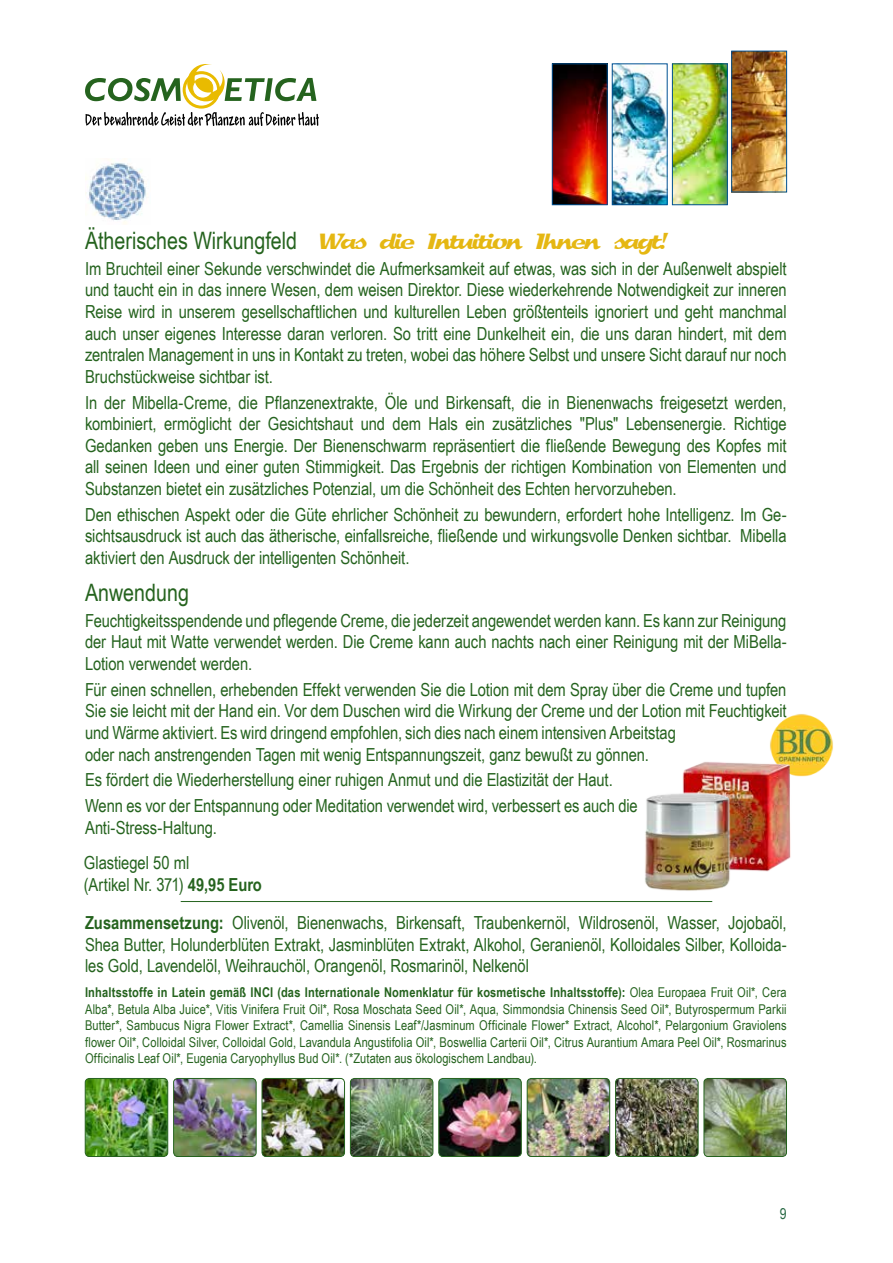
<style>
.page{position:relative;width:893px;height:1263px;background:#fff}
.page>*{position:absolute;margin:0;border:0;box-sizing:border-box;transform-origin:0 0}
.t1{font:24px "Splash";letter-spacing:-.1em;color:#e5b712}
.t2{font:24px "Arial Narrow";color:#25631e}
.t3{font:18px/21.6px "Arial Narrow";letter-spacing:-.005em;color:#25631e;text-align:justify}
.t4{font:15px "Arial Narrow";color:#286944}
.t5{font:13.5px/16.5px "Arial Narrow";letter-spacing:.005em;color:#25631e;text-align:justify}
.s1{font-family:"Arial Narrow";color:#25631e}
.s2{font-weight:700}
</style>
<div class="page">
<img style="left:614px;top:66px;width:51px;height:137px">
<div style="left:612px;top:64px;width:55px;height:141px;border:1px solid #005193"></div>
<img style="left:554px;top:66px;width:51px;height:137px">
<div style="left:552px;top:64px;width:55px;height:141px;border:1px solid #005193"></div>
<img style="left:674px;top:66px;width:51px;height:137px">
<div style="left:672px;top:64px;width:55px;height:141px;border:1px solid #005193"></div>
<img style="left:734px;top:53px;width:51px;height:137px">
<div style="left:732px;top:51px;width:55px;height:141px;border:1px solid #005193"></div>
<img style="left:350px;top:1078px;width:83px;height:78px">
<div style="left:350px;top:1078px;width:83px;height:79px;border:1px solid #25631e;border-radius:4px"></div>
<img style="left:439px;top:1078px;width:82px;height:78px">
<div style="left:439px;top:1078px;width:82px;height:79px;border:1px solid #25631e;border-radius:4px"></div>
<img style="left:527px;top:1078px;width:83px;height:78px">
<div style="left:527px;top:1078px;width:83px;height:79px;border:1px solid #25631e;border-radius:4px"></div>
<img style="left:617px;top:1078px;width:81px;height:78px">
<div style="left:615px;top:1078px;width:83px;height:79px;border:1px solid #25631e;border-radius:4px"></div>
<img style="left:704px;top:1078px;width:81px;height:78px">
<div style="left:704px;top:1078px;width:83px;height:79px;border:1px solid #25631e;border-radius:4px"></div>
<img style="left:85px;top:1079px;width:83px;height:77px">
<div style="left:85px;top:1078px;width:83px;height:79px;border:1px solid #25631e;border-radius:4px"></div>
<img style="left:175px;top:1078px;width:81px;height:78px">
<div style="left:173px;top:1078px;width:83px;height:79px;border:1px solid #25631e;border-radius:4px"></div>
<img style="left:262px;top:1078px;width:83px;height:78px">
<div style="left:262px;top:1078px;width:83px;height:79px;border:1px solid #25631e;border-radius:4px"></div>
<svg style="left:85px;top:64px;width:234px;height:62px"></svg>
<img style="left:770px;top:713px;width:64px;height:64px">
<img style="left:85px;top:159px;width:61px;height:65px">
<img style="left:682px;top:753px;width:120px;height:119px">
<img style="left:645px;top:788px;width:90px;height:103px">
<hr style="left:181px;top:901px;width:531px;height:1px;background:#25631e">
<h1 class="t1" style="left:85px;top:229px;width:583px"><span class="s1">Ätherisches Wirkungfeld</span> Was die Intuition Ihnen sagt!</h1>
<p class="t3" style="left:85px;top:257px;width:703px">Im Bruchteil einer Sekunde verschwindet die Aufmerksamkeit auf etwas, was sich in der Außenwelt abspielt und taucht ein in das innere Wesen, dem weisen Direktor. Diese wiederkehrende Notwendigkeit zur inneren Reise wird in unserem gesellschaftlichen und kulturellen Leben größtenteils ignoriert und geht manchmal auch unser eigenes Interesse daran verloren. So tritt eine Dunkelheit ein, die uns daran hindert, mit dem zentralen Management in uns in Kontakt zu treten, wobei das höhere Selbst und unsere Sicht darauf nur noch Bruchstückweise sichtbar ist.</p>
<p class="t3" style="left:85px;top:391px;width:703px">In der Mibella-Creme, die Pflanzenextrakte, Öle und Birkensaft, die in Bienenwachs freigesetzt werden, kombiniert, ermöglicht der Gesichtshaut und dem Hals ein zusätzliches "Plus" Lebensenergie. Richtige Gedanken geben uns Energie. Der Bienenschwarm repräsentiert die fließende Bewegung des Kopfes mit all seinen Ideen und einer guten Stimmigkeit. Das Ergebnis der richtigen Kombination von Elementen und Substanzen bietet ein zusätzliches Potenzial, um die Schönheit des Echten hervorzuheben.</p>
<p class="t3" style="left:85px;top:504px;width:703px">Den ethischen Aspekt oder die Güte ehrlicher Schönheit zu bewundern, erfordert hohe Intelligenz. Im Ge&shy;sichtsausdruck ist auch das ätherische, einfallsreiche, fließende und wirkungsvolle Denken sichtbar. Mibella aktiviert den Ausdruck der intelligenten Schönheit.</p>
<h1 class="t2" style="left:85px;top:579px;width:105px">Anwendung</h1>
<p class="t3" style="left:85px;top:609px;width:703px">Feuchtigkeitsspendende und pflegende Creme, die jederzeit angewendet werden kann. Es kann zur Reinigung der Haut mit Watte verwendet werden. Die Creme kann auch nachts nach einer Reinigung mit der MiBella-Lotion verwendet werden.</p>
<p class="t3" style="left:85px;top:678px;width:703px;text-align:left">Für einen schnellen, erhebenden Effekt verwenden Sie die Lotion mit dem Spray über die Creme und tupfen Sie sie leicht mit der Hand ein. Vor dem Duschen wird die Wirkung der Creme und der Lotion mit Feuchtigkeit und Wärme aktiviert. Es wird dringend empfohlen, sich dies nach einem intensiven Arbeitstag<br>oder nach anstrengenden Tagen mit wenig Entspannungszeit, ganz bewußt zu gönnen.</p>
<p class="t3" style="left:85px;top:767px;width:554px;line-height:25.8px">Es fördert die Wiederherstellung einer ruhigen Anmut und die Elastizität der Haut.<br>Wenn es vor der Entspannung oder Meditation verwendet wird, verbessert es auch die</p>
<p class="t3" style="left:84px;top:810px;width:134px;line-height:35.1px">Anti-Stress-Haltung.<br>Glastiegel 50 ml</p>
<p class="t3" style="left:84px;top:873px;width:180px">(Artikel Nr. 371) <span class="s2">49,95 Euro</span></p>
<p class="t3" style="left:85px;top:912px;width:703px"><span class="s2">Zusammensetzung:</span> Olivenöl, Bienenwachs, Birkensaft, Traubenkernöl, Wildrosenöl, Wasser, Jojobaöl, Shea Butter, Holunderblüten Extrakt, Jasminblüten Extrakt, Alkohol, Geranienöl, Kolloidales Silber, Kolloida&shy;les Gold, Lavendelöl, Weihrauchöl, Orangenöl, Rosmarinöl, Nelkenöl</p>
<p class="t5" style="left:85px;top:984px;width:703px"><span class="s2">Inhaltsstoffe in Latein gemäß INCI (das Internationale Nomenklatur für kosmetische Inhaltsstoffe):</span> Olea Europaea Fruit Oil*, Cera Alba*, Betula Alba Juice*, Vitis Vinifera Fruit Oil*, Rosa Moschata Seed Oil*, Aqua, Simmondsia Chinensis Seed Oil*, Butyrospermum Parkii Butter*, Sambucus Nigra Flower Extract*, Camellia Sinensis Leaf*/Jasminum Officinale Flower* Extract, Alcohol*, Pelargonium Graviolens flower Oil*, Colloidal Silver, Colloidal Gold, Lavandula Angustifolia Oil*, Boswellia Carterii Oil*, Citrus Aurantium Amara Peel Oil*, Rosmarinus Officinalis Leaf Oil*, Eugenia Caryophyllus Bud Oil*. (*Zutaten aus ökologischem Landbau).</p>
<p class="t4" style="left:780px;top:1205px;width:8px">9</p>
</div>
